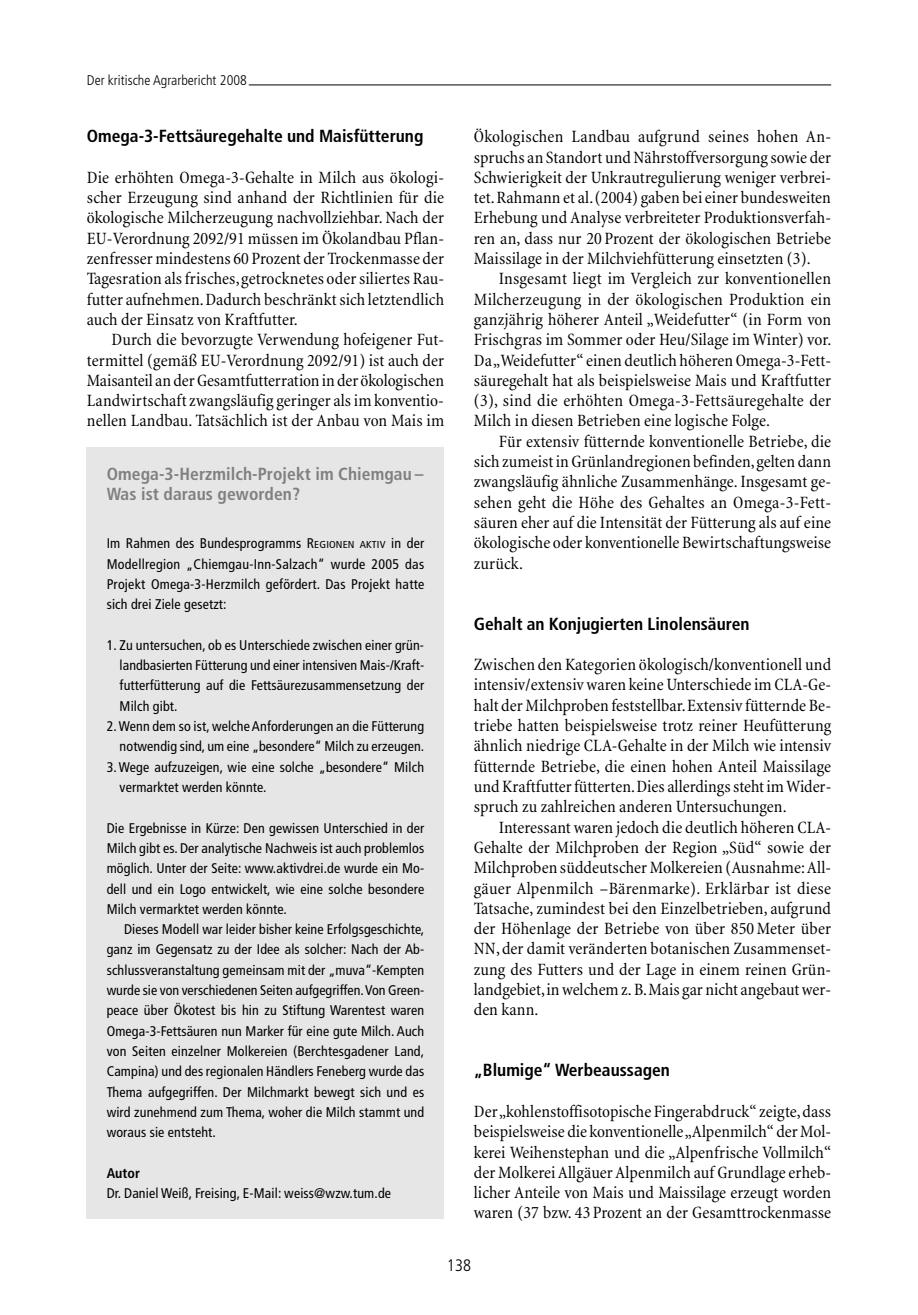
<style>
.page{position:relative;width:918px;height:1315px;background:#fff}
.page>*{position:absolute;margin:0;border:0;box-sizing:border-box;transform-origin:0 0}
.t1{font:condensed 17.5px/20.3px "Minion";letter-spacing:.005em;color:#000;text-align:justify}
.t2{font:700 condensed 17.5px "Frutiger";color:#000}
.t3{font:700 condensed 17.5px/20.3px "Frutiger";letter-spacing:.005em;color:#808080}
.t4{font:300 condensed 16.62px "Frutiger";color:#000}
.t5{font:condensed 14px/20.3px "Frutiger";letter-spacing:.01em;color:#000;text-align:justify}
.t6{font:300 condensed 14px "Frutiger";letter-spacing:.005em;color:#000}
.t7{font:700 condensed 14px "Frutiger";letter-spacing:.005em;color:#000}
.s1{font-size:10.15px}
</style>
<div class="page">
<hr style="left:249px;top:85px;width:582px;height:1px;background:#000">
<div style="left:87px;top:447px;width:357px;height:771px;background:#e6e6e6"></div>
<p class="t6" style="left:87px;top:75px;width:162px">Der kritische Agrarbericht 2008</p>
<p class="t2" style="left:87px;top:129px;width:338px">Omega-3-Fettsäuregehalte und Maisfütterung</p>
<p class="t1" style="left:87px;top:169px;width:359px">Die erhöhten Omega-3-Gehalte in Milch aus ökologi&shy;scher Erzeugung sind anhand der Richtlinien für die ökologische Milcherzeugung nachvollziehbar. Nach der EU-Verordnung 2092/91 müssen im Ökolandbau Pflan&shy;zenfresser mindestens 60 Prozent der Trockenmasse der Tagesration als frisches,getrocknetes oder siliertes Rau&shy;futter aufnehmen.Dadurch beschränkt sich letztendlich auch der Einsatz von Kraftfutter.</p>
<p class="t1" style="left:87px;top:331px;width:359px;text-indent:25px">Durch die bevorzugte Verwendung hofeigener Fut&shy;termittel (gemäß EU-Verordnung 2092/91) ist auch der Maisanteil an der Gesamtfutterration in der ökologischen Landwirtschaft zwangsläufig geringer als im konventio&shy;nellen Landbau. Tatsächlich ist der Anbau von Mais im</p>
<p class="t3" style="left:107px;top:465px;width:318px">Omega-3-Herzmilch-Projekt im Chiemgau –<br>Was ist daraus geworden?</p>
<p class="t5" style="left:107px;top:534px;width:319px">Im Rahmen des Bundesprogramms R<span class="s1">EGIONEN AKTIV</span> in der Modellregion „Chiemgau-Inn-Salzach“ wurde 2005 das Projekt Omega-3-Herzmilch gefördert. Das Projekt hatte sich drei Ziele gesetzt:</p>
<p class="t5" style="left:120px;top:636px;width:306px;text-indent:-13px">1. Zu untersuchen, ob es Unterschiede zwischen einer grün&shy;landbasierten Fütterung und einer intensiven Mais-/Kraft&shy;futterfütterung auf die Fettsäurezusammensetzung der Milch gibt.</p>
<p class="t5" style="left:107px;top:717px;width:319px;text-align:right">2. Wenn dem so ist, welche Anforderungen an die Fütterung notwendig sind, um eine „besondere“ Milch zu erzeugen.</p>
<p class="t5" style="left:120px;top:758px;width:306px;text-indent:-13px">3. Wege aufzuzeigen, wie eine solche „besondere“ Milch vermarktet werden könnte.</p>
<p class="t5" style="left:107px;top:818px;width:319px">Die Ergebnisse in Kürze: Den gewissen Unterschied in der Milch gibt es. Der analytische Nachweis ist auch problemlos möglich. Unter der Seite: www.aktivdrei.de wurde ein Mo&shy;dell und ein Logo entwickelt, wie eine solche besondere Milch vermarktet werden könnte.</p>
<p class="t5" style="left:107px;top:920px;width:319px;text-indent:17px">Dieses Modell war leider bisher keine Erfolgsgeschichte, ganz im Gegensatz zu der Idee als solcher: Nach der Ab&shy;schlussveranstaltung gemeinsam mit der „muva“-Kempten wurde sie von verschiedenen Seiten aufgegriffen.Von Green&shy;peace über Ökotest bis hin zu Stiftung Warentest waren Omega-3-Fettsäuren nun Marker für eine gute Milch. Auch von Seiten einzelner Molkereien (Berchtesgadener Land, Campina) und des regionalen Händlers Feneberg wurde das Thema aufgegriffen. Der Milchmarkt bewegt sich und es wird zunehmend zum Thema, woher die Milch stammt und woraus sie entsteht.</p>
<p class="t7" style="left:107px;top:1167px;width:35px">Autor</p>
<p class="t5" style="left:107px;top:1184px;width:286px">Dr. Daniel Weiß, Freising, E-Mail: weiss@wzw.tum.de</p>
<p class="t1" style="left:474px;top:128px;width:359px">Ökologischen Landbau aufgrund seines hohen An&shy;spruchs an Standort und Nährstoffversorgung sowie der Schwierigkeit der Unkrautregulierung weniger verbrei&shy;tet.Rahmann et al.(2004) gaben bei einer bundesweiten Erhebung und Analyse verbreiteter Produktionsverfah&shy;ren an, dass nur 20 Prozent der ökologischen Betriebe Maissilage in der Milchviehfütterung einsetzten (3).</p>
<p class="t1" style="left:474px;top:270px;width:359px;text-indent:25px">Insgesamt liegt im Vergleich zur konventionellen Milcherzeugung in der ökologischen Produktion ein ganzjährig höherer Anteil „Weidefutter“ (in Form von Frischgras im Sommer oder Heu/Silage im Winter) vor.<br>Da „Weidefutter“ einen deutlich höheren Omega-3-Fett&shy;säuregehalt hat als beispielsweise Mais und Kraftfutter (3), sind die erhöhten Omega-3-Fettsäuregehalte der Milch in diesen Betrieben eine logische Folge.</p>
<p class="t1" style="left:474px;top:432px;width:359px;text-indent:25px">Für extensiv fütternde konventionelle Betriebe, die sich zumeist in Grünlandregionen befinden,gelten dann zwangsläufig ähnliche Zusammenhänge. Insgesamt ge&shy;sehen geht die Höhe des Gehaltes an Omega-3-Fett&shy;säuren eher auf die Intensität der Fütterung als auf eine ökologische oder konventionelle Bewirtschaftungsweise zurück.</p>
<p class="t2" style="left:474px;top:616px;width:277px">Gehalt an Konjugierten Linolensäuren</p>
<p class="t1" style="left:474px;top:656px;width:359px">Zwischen den Kategorien ökologisch/konventionell und intensiv/extensiv waren keine Unterschiede im CLA-Ge&shy;halt der Milchproben feststellbar.Extensiv fütternde Be&shy;triebe hatten beispielsweise trotz reiner Heufütterung ähnlich niedrige CLA-Gehalte in der Milch wie intensiv fütternde Betriebe, die einen hohen Anteil Maissilage und Kraftfutter fütterten.Dies allerdings steht im Wider&shy;spruch zu zahlreichen anderen Untersuchungen.</p>
<p class="t1" style="left:474px;top:818px;width:359px;text-indent:25px">Interessant waren jedoch die deutlich höheren CLA-Gehalte der Milchproben der Region „Süd“ sowie der Milchproben süddeutscher Molkereien (Ausnahme:All&shy;gäuer Alpenmilch –Bärenmarke). Erklärbar ist diese Tatsache, zumindest bei den Einzelbetrieben, aufgrund der Höhenlage der Betriebe von über 850 Meter über NN,der damit veränderten botanischen Zusammenset&shy;zung des Futters und der Lage in einem reinen Grün&shy;landgebiet,in welchem z. B.Mais gar nicht angebaut wer&shy;den kann.</p>
<p class="t2" style="left:474px;top:1063px;width:198px">„Blumige“ Werbeaussagen</p>
<p class="t1" style="left:474px;top:1102px;width:359px">Der „kohlenstoffisotopische Fingerabdruck“ zeigte,dass beispielsweise die konventionelle „Alpenmilch“ der Mol&shy;kerei Weihenstephan und die „Alpenfrische Vollmilch“ der Molkerei Allgäuer Alpenmilch auf Grundlage erheb&shy;licher Anteile von Mais und Maissilage erzeugt worden waren (37 bzw. 43 Prozent an der Gesamttrockenmasse</p>
<p class="t4" style="left:447px;top:1258px;width:26px">138</p>
</div>
